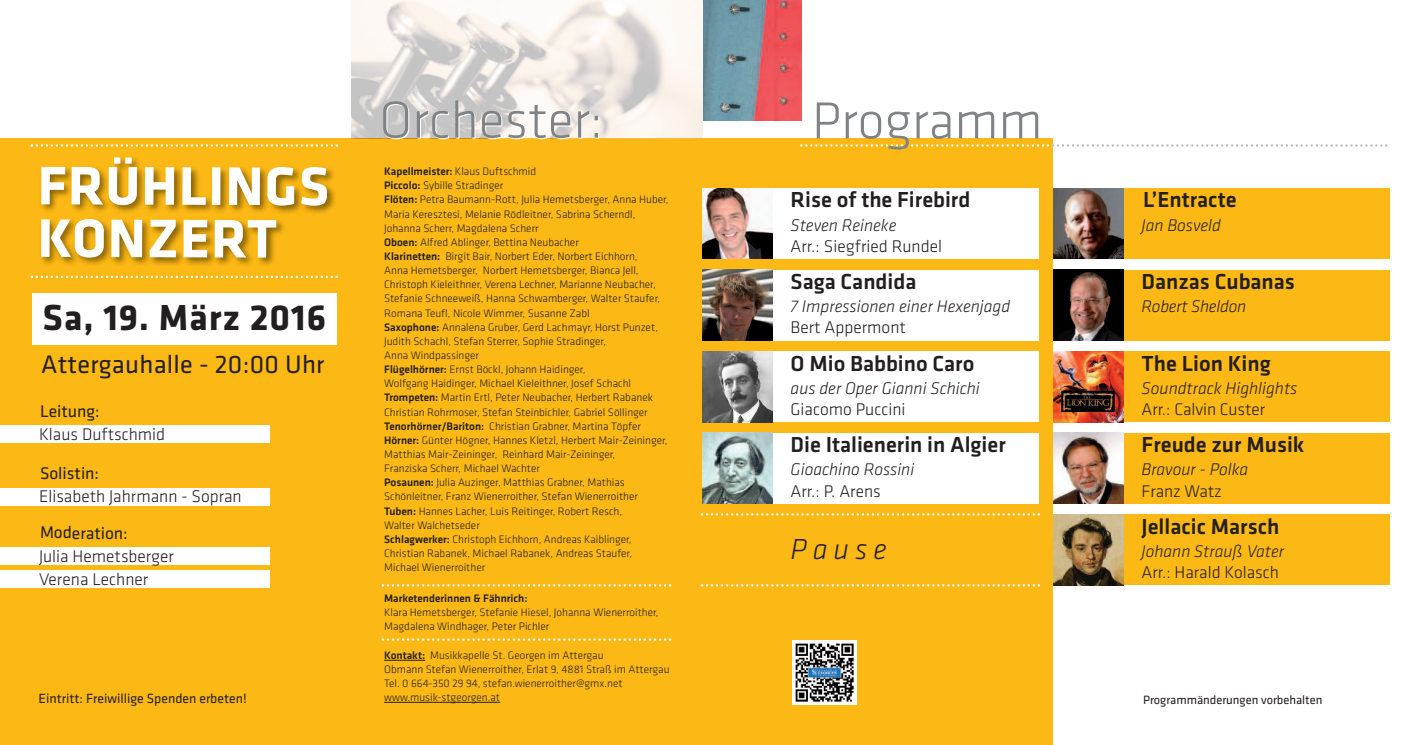
<style>
.page{position:relative;width:1404px;height:745px;background:#fff}
.page>*{position:absolute;margin:0;border:0;box-sizing:border-box;transform-origin:0 0}
.t1{font:700 56.25px/52.4px "Klavika";letter-spacing:.015em;color:#fff}
.t2{font:300 53.75px "Klavika Basic";color:#808285}
.t3{font:700 37.5px "Klavika Basic";letter-spacing:.025em;color:#231f20}
.t4{font:italic 300 30px "Klavika Basic";letter-spacing:.2em;color:#231f20}
.t5{font:26.25px "Klavika";letter-spacing:.01em;color:#231f20}
.t6{font:500 22.5px "Klavika";color:#231f20}
.t7{font:300 17.5px/23px "Klavika Basic";color:#231f20}
.t8{font:italic 300 17.5px "Klavika Basic";color:#231f20}
.t9{font:17.5px "Klavika";letter-spacing:-.005em;color:#231f20}
.t10{font:italic 300 17.5px "Klavika";letter-spacing:-.015em;color:#231f20}
.t11{font:13.75px "Klavika";color:#231f20}
.t12{font:12.5px "Klavika";color:#231f20}
.t13{font:300 11.25px/14.1px "Klavika Basic";color:#231f20}
.t14{font:500 11.25px "Klavika Basic";color:#231f20}
.s1{font-weight:500}
</style>
<div class="page">
<div style="left:0;top:138px;width:1052px;height:606px;background:#fcb814"></div>
<div style="left:702px;top:188px;width:336px;height:71px;background:#fff"></div>
<div style="left:702px;top:269px;width:336px;height:71px;background:#fff"></div>
<div style="left:702px;top:351px;width:336px;height:71px;background:#fff"></div>
<div style="left:702px;top:432px;width:336px;height:71px;background:#fff"></div>
<img style="left:702px;top:0;width:99px;height:120px">
<svg style="left:800px;top:144px;width:587px;height:3px"></svg>
<img style="left:702px;top:188px;width:70px;height:71px">
<img style="left:702px;top:269px;width:70px;height:71px">
<img style="left:702px;top:351px;width:70px;height:71px">
<img style="left:702px;top:432px;width:70px;height:71px">
<svg style="left:700px;top:513px;width:339px;height:2px"></svg>
<svg style="left:700px;top:584px;width:339px;height:2px"></svg>
<div style="left:1052px;top:188px;width:337px;height:71px;background:#fcb814"></div>
<div style="left:1052px;top:269px;width:337px;height:71px;background:#fcb814"></div>
<div style="left:1052px;top:351px;width:337px;height:71px;background:#fcb814"></div>
<div style="left:1052px;top:432px;width:337px;height:71px;background:#fcb814"></div>
<div style="left:1052px;top:514px;width:337px;height:71px;background:#fcb814"></div>
<img style="left:1053px;top:188px;width:70px;height:71px">
<img style="left:1053px;top:269px;width:70px;height:71px">
<img style="left:1053px;top:351px;width:70px;height:71px">
<img style="left:1053px;top:432px;width:70px;height:71px">
<img style="left:1053px;top:514px;width:70px;height:71px">
<hr style="left:384px;top:659px;width:41px;height:1px;background:#231f20">
<hr style="left:384px;top:701px;width:116px;height:1px;background:#231f20">
<svg style="left:31px;top:144px;width:307px;height:3px"></svg>
<div style="left:32px;top:293px;width:305px;height:51px;background:#fff"></div>
<div style="left:0;top:487px;width:270px;height:18px;background:#fff"></div>
<div style="left:0;top:546px;width:270px;height:18px;background:#fff"></div>
<div style="left:0;top:569px;width:270px;height:18px;background:#fff"></div>
<div style="left:0;top:425px;width:270px;height:17px;background:#fff"></div>
<img style="left:30px;top:158px;width:308px;height:121px">
<img style="left:792px;top:640px;width:64px;height:64px">
<svg style="left:381px;top:584px;width:290px;height:2px"></svg>
<svg style="left:381px;top:638px;width:290px;height:2px"></svg>
<img style="left:351px;top:0;width:351px;height:138px">
<h2 class="t2" style="left:379px;top:101px;width:225px">Orchester:</h2>
<h2 class="t2" style="left:811px;top:101px;width:232px">Programm</h2>
<h1 class="t1" style="left:37px;top:165px;width:293px">FRÜHLINGS<br>KONZERT</h1>
<p class="t13" style="left:384px;top:165px;width:286px"><span class="s1">Kapellmeister:</span> Klaus Duftschmid<br><span class="s1">Piccolo:</span> Sybille Stradinger<br><span class="s1">Flöten:</span> Petra Baumann-Rott, Julia Hemetsberger, Anna Huber, Maria Keresztesi, Melanie Rödleitner, Sabrina Scherndl, Johanna Scherr, Magdalena Scherr<br><span class="s1">Oboen:</span> Alfred Ablinger, Bettina Neubacher<br><span class="s1">Klarinetten:</span> Birgit Bair, Norbert Eder, Norbert Eichhorn,<br>Anna Hemetsberger, Norbert Hemetsberger, Bianca Jell, Christoph Kieleithner, Verena Lechner, Marianne Neubacher, Stefanie Schneeweiß, Hanna Schwamberger, Walter Staufer, Romana Teufl, Nicole Wimmer, Susanne Zabl<br><span class="s1">Saxophone:</span> Annalena Gruber, Gerd Lachmayr, Horst Punzet, Judith Schachl, Stefan Sterrer, Sophie Stradinger,<br>Anna Windpassinger<br><span class="s1">Flügelhörner:</span> Ernst Böckl, Johann Haidinger,<br>Wolfgang Haidinger, Michael Kieleithner, Josef Schachl <span class="s1">Trompeten:</span> Martin Ertl, Peter Neubacher, Herbert Rabanek Christian Rohrmoser, Stefan Steinbichler, Gabriel Söllinger <span class="s1">Tenorhörner/Bariton:</span> Christian Grabner, Martina Töpfer <span class="s1">Hörner:</span> Günter Högner, Hannes Kletzl, Herbert Mair-Zeininger, Matthias Mair-Zeininger, Reinhard Mair-Zeininger,<br>Franziska Scherr, Michael Wachter<br><span class="s1">Posaunen:</span> Julia Auzinger, Matthias Grabner, Mathias Schönleitner, Franz Wienerroither, Stefan Wienerroither <span class="s1">Tuben:</span> Hannes Lacher, Luis Reitinger, Robert Resch,<br>Walter Walchetseder<br><span class="s1">Schlagwerker:</span> Christoph Eichhorn, Andreas Kaiblinger, Christian Rabanek, Michael Rabanek, Andreas Staufer, Michael Wienerroither</p>
<p class="t14" style="left:384px;top:593px;width:145px">Marketenderinnen &amp; Fähnrich:</p>
<p class="t13" style="left:384px;top:605px;width:276px">Klara Hemetsberger, Stefanie Hiesel, Johanna Wienerroither,<br>Magdalena Windhager, Peter Pichler</p>
<p class="t13" style="left:384px;top:648px;width:287px"><span class="s1">Kontakt:</span> Musikkapelle St. Georgen im Attergau<br>Obmann Stefan Wienerroither, Erlat 9, 4881 Straß im Attergau Tel. 0 664-350 29 94, stefan.wienerroither@gmx.net www.musik-stgeorgen.at</p>
<h3 class="t6" style="left:790px;top:192px;width:181px">Rise of the Firebird</h3>
<h3 class="t8" style="left:790px;top:218px;width:107px">Steven Reineke</h3>
<h3 class="t7" style="left:790px;top:236px;width:153px">Arr.: Siegfried Rundel</h3>
<h3 class="t6" style="left:790px;top:274px;width:127px">Saga Candida</h3>
<h3 class="t8" style="left:790px;top:300px;width:221px">7 Impressionen einer Hexenjagd</h3>
<h3 class="t7" style="left:790px;top:317px;width:117px">Bert Appermont</h3>
<h3 class="t6" style="left:790px;top:355px;width:185px">O Mio Babbino Caro</h3>
<h3 class="t8" style="left:790px;top:381px;width:191px">aus der Oper Gianni Schichi</h3>
<h3 class="t7" style="left:790px;top:399px;width:116px">Giacomo Puccini</h3>
<h3 class="t6" style="left:790px;top:437px;width:217px">Die Italienerin in Algier</h3>
<h3 class="t8" style="left:790px;top:463px;width:125px">Gioachino Rossini</h3>
<h3 class="t7" style="left:790px;top:480px;width:92px">Arr.: P. Arens</h3>
<h3 class="t6" style="left:1142px;top:192px;width:95px">L’Entracte</h3>
<h3 class="t8" style="left:1141px;top:218px;width:81px">Jan Bosveld</h3>
<h3 class="t6" style="left:1141px;top:274px;width:155px">Danzas Cubanas</h3>
<h3 class="t10" style="left:1141px;top:300px;width:106px">Robert Sheldon</h3>
<h3 class="t3" style="left:42px;top:304px;width:285px">Sa, 19. März 2016</h3>
<h3 class="t5" style="left:41px;top:355px;width:284px">Attergauhalle - 20:00 Uhr</h3>
<h3 class="t6" style="left:1141px;top:355px;width:131px">The Lion King</h3>
<h3 class="t8" style="left:1141px;top:381px;width:157px">Soundtrack Highlights</h3>
<h3 class="t7" style="left:1141px;top:399px;width:125px">Arr.: Calvin Custer</h3>
<h3 class="t6" style="left:1141px;top:437px;width:164px">Freude zur Musik</h3>
<h3 class="t8" style="left:1141px;top:463px;width:108px">Bravour - Polka</h3>
<h3 class="t7" style="left:1141px;top:480px;width:82px">Franz Watz</h3>
<h3 class="t6" style="left:1141px;top:518px;width:139px">Jellacic Marsch</h3>
<h3 class="t8" style="left:1141px;top:544px;width:144px">Johann Strauß Vater</h3>
<h3 class="t7" style="left:1141px;top:562px;width:139px">Arr.: Harald Kolasch</h3>
<h3 class="t9" style="left:40px;top:405px;width:61px">Leitung:</h3>
<h3 class="t7" style="left:39px;top:423px;width:128px">Klaus Duftschmid</h3>
<h3 class="t9" style="left:40px;top:467px;width:61px">Solistin:</h3>
<h3 class="t7" style="left:39px;top:486px;width:204px">Elisabeth Jahrmann - Sopran</h3>
<h3 class="t9" style="left:40px;top:526px;width:89px">Moderation:</h3>
<h3 class="t7" style="left:39px;top:545px;width:136px">Julia Hemetsberger<br>Verena Lechner</h3>
<h3 class="t4" style="left:790px;top:537px;width:98px">Pause</h3>
<p class="t11" style="left:39px;top:693px;width:210px">Eintritt: Freiwillige Spenden erbeten!</p>
<p class="t12" style="left:1142px;top:695px;width:181px">Programmänderungen vorbehalten</p>
</div>
